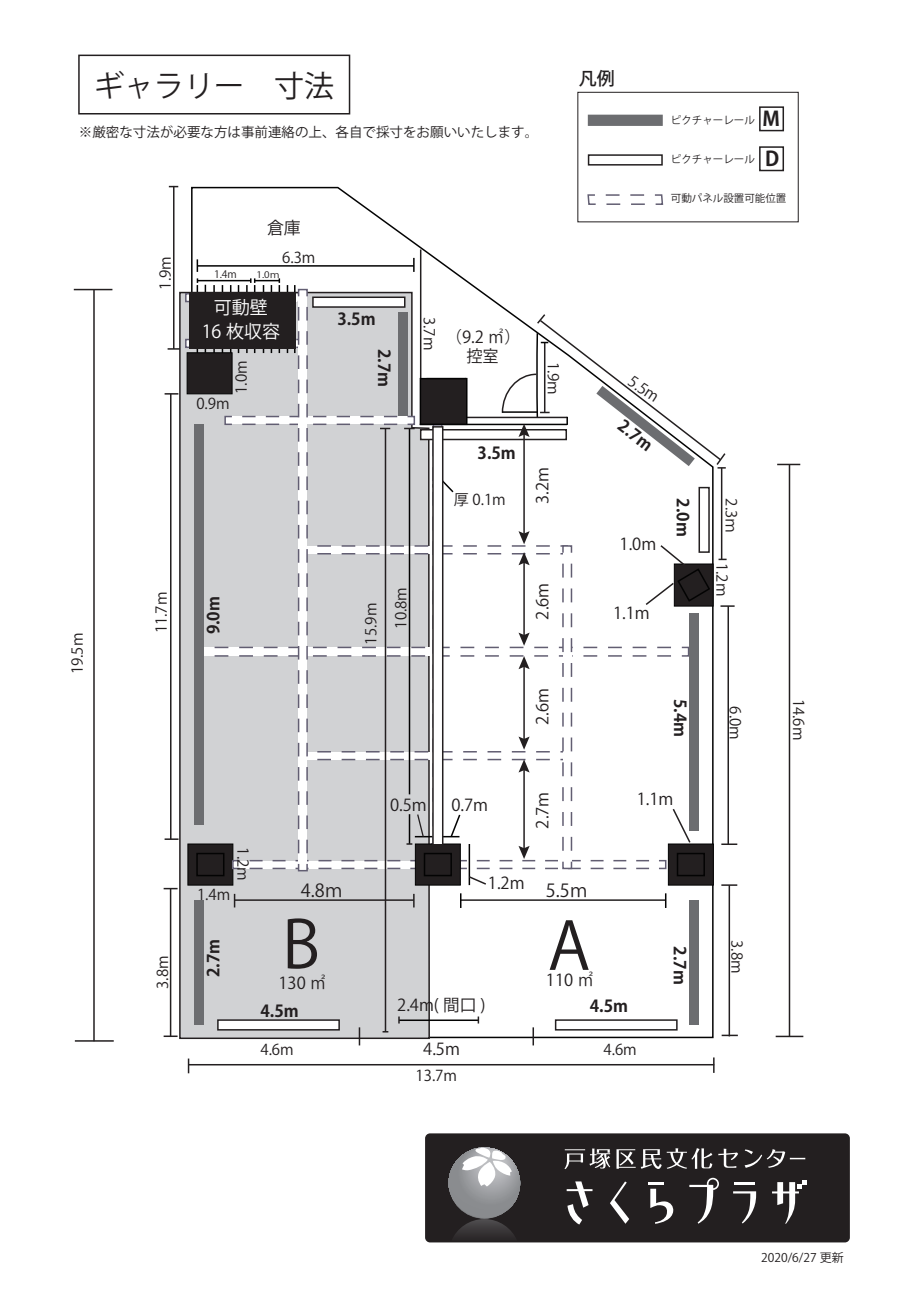
<style>
.page{position:relative;width:919px;height:1289px;background:#fff}
.page>*{position:absolute;margin:0;border:0;box-sizing:border-box;transform-origin:0 0}
.t1{font:65.1px "Koz Go Pr 6 N";color:#231f20}
.t2{font:30px "Koz Go Pr 6 N";color:#231f20}
.t3{font:700 19.95px/39.9px "Koz Go Pr 6 N";color:#231f20}
.t4{font:18px/24px "Koz Go Pr 6 N";color:#fff;text-align:center}
.t5{font:18px "Koz Go Pr 6 N";color:#231f20}
.t6{font:500 18px "Koz Go Pr 6 N";color:#231f20}
.t7{font:16.95px "Koz Go Pr 6 N";color:#231f20}
.t8{font:16.5px "Koz Go Pr 6 N";color:#231f20}
.t9{font:700 16.5px "Koz Go Pr 6 N";color:#231f20}
.t10{font:15px "Koz Go Pr 6 N";color:#231f20}
.t11{font:13.5px "Koz Go Pr 6 N";color:#231f20}
.t12{font:12px "Koz Go Pr 6 N";color:#231f20}
.t13{font:10.5px "Koz Go Pr 6 N";color:#231f20}
.t14{font:10.35px "Koz Go Pr 6 N";color:#231f20}
.t15{font:9px "Koz Go Pr 6 N";color:#231f20;scale:1.1 1}
</style>
<div class="page">
<svg style="left:191px;top:186px;width:524px;height:852px"></svg>
<svg style="left:178px;top:291px;width:252px;height:748px;background:#c8c9cb"></svg>
<hr style="left:294px;top:285px;width:1px;height:68px;background:#030303">
<hr style="left:287px;top:285px;width:1px;height:68px;background:#030303">
<hr style="left:278px;top:285px;width:2px;height:68px;background:#030303">
<hr style="left:271px;top:285px;width:1px;height:68px;background:#030303">
<hr style="left:263px;top:285px;width:1px;height:68px;background:#030303">
<hr style="left:254px;top:285px;width:1px;height:68px;background:#030303">
<hr style="left:246px;top:285px;width:1px;height:68px;background:#030303">
<hr style="left:238px;top:285px;width:1px;height:68px;background:#030303">
<hr style="left:230px;top:285px;width:1px;height:68px;background:#030303">
<hr style="left:222px;top:285px;width:1px;height:68px;background:#030303">
<hr style="left:213px;top:285px;width:2px;height:68px;background:#030303">
<hr style="left:205px;top:285px;width:1px;height:68px;background:#030303">
<hr style="left:196px;top:285px;width:2px;height:68px;background:#030303">
<div style="left:185px;top:339px;width:7px;height:9px;border:2px solid #625e72"></div>
<div style="left:185px;top:293px;width:7px;height:9px;border:2px solid #625e72"></div>
<div style="left:298px;top:289px;width:10px;height:7px;border:2px solid #625e72"></div>
<hr style="left:420px;top:249px;width:1px;height:129px;background:#231f20">
<div style="left:78px;top:55px;width:272px;height:59px;border:2px solid #231f20"></div>
<div style="left:425px;top:1133px;width:424px;height:109px;background:#231f20;border-radius:5px"></div>
<svg style="left:610px;top:1181px;width:19px;height:42px"></svg>
<svg style="left:566px;top:1181px;width:26px;height:43px"></svg>
<svg style="left:772px;top:1180px;width:35px;height:43px"></svg>
<svg style="left:689px;top:1177px;width:30px;height:46px"></svg>
<svg style="left:648px;top:1182px;width:25px;height:41px"></svg>
<svg style="left:733px;top:1191px;width:23px;height:32px"></svg>
<hr style="left:734px;top:1182px;width:20px;height:2px;background:#fff">
<svg style="left:564px;top:1148px;width:46px;height:21px"></svg>
<svg style="left:616px;top:1148px;width:96px;height:20px"></svg>
<svg style="left:718px;top:1148px;width:20px;height:19px"></svg>
<svg style="left:744px;top:1149px;width:61px;height:18px"></svg>
<svg style="left:448px;top:1147px;width:72px;height:91px"></svg>
<svg style="left:359px;top:1027px;width:1px;height:18px"></svg>
<svg style="left:532px;top:1027px;width:2px;height:18px"></svg>
<hr style="left:173px;top:186px;width:1px;height:163px;background:#231f20">
<svg style="left:167px;top:348px;width:13px;height:2px"></svg>
<hr style="left:197px;top:265px;width:217px;height:2px;background:#030303">
<svg style="left:413px;top:258px;width:1px;height:14px"></svg>
<svg style="left:196px;top:259px;width:2px;height:13px"></svg>
<hr style="left:188px;top:1063px;width:526px;height:2px;background:#231f20">
<svg style="left:188px;top:1058px;width:1px;height:15px"></svg>
<svg style="left:713px;top:1057px;width:1px;height:15px"></svg>
<hr style="left:385px;top:428px;width:1px;height:603px;background:#231f20">
<hr style="left:170px;top:394px;width:1px;height:445px;background:#231f20">
<svg style="left:164px;top:838px;width:14px;height:2px"></svg>
<svg style="left:164px;top:393px;width:14px;height:1px"></svg>
<hr style="left:170px;top:888px;width:1px;height:148px;background:#231f20">
<svg style="left:164px;top:887px;width:13px;height:2px"></svg>
<svg style="left:164px;top:1035px;width:13px;height:2px"></svg>
<hr style="left:197px;top:280px;width:54px;height:1px;background:#030303">
<svg style="left:250px;top:278px;width:30px;height:5px"></svg>
<hr style="left:399px;top:1019px;width:79px;height:1px;background:#030303">
<svg style="left:398px;top:1016px;width:2px;height:7px"></svg>
<svg style="left:477px;top:1016px;width:2px;height:7px"></svg>
<hr style="left:234px;top:899px;width:180px;height:1px;background:#231f20">
<hr style="left:460px;top:899px;width:205px;height:1px;background:#231f20">
<svg style="left:234px;top:893px;width:1px;height:14px"></svg>
<svg style="left:413px;top:893px;width:1px;height:14px"></svg>
<svg style="left:460px;top:893px;width:1px;height:15px"></svg>
<svg style="left:665px;top:893px;width:1px;height:15px"></svg>
<hr style="left:728px;top:885px;width:2px;height:151px;background:#231f20">
<svg style="left:721px;top:1034px;width:16px;height:2px"></svg>
<hr style="left:93px;top:289px;width:2px;height:752px;background:#231f20">
<hr style="left:74px;top:289px;width:38px;height:1px;background:#231f20">
<hr style="left:75px;top:1040px;width:39px;height:1px;background:#231f20">
<hr style="left:788px;top:464px;width:2px;height:572px;background:#231f20">
<hr style="left:777px;top:463px;width:23px;height:2px;background:#231f20">
<hr style="left:775px;top:1035px;width:28px;height:2px;background:#231f20">
<div style="left:587px;top:115px;width:75px;height:11px;background:#6c6d70;border:2px solid #6c6d70"></div>
<div style="left:587px;top:154px;width:75px;height:11px;background:#fff;border:2px solid #231f20"></div>
<div style="left:555px;top:1019px;width:122px;height:11px;background:#fff;border:2px solid #231f20"></div>
<div style="left:217px;top:1019px;width:123px;height:11px;background:#fff;border:2px solid #231f20"></div>
<svg style="left:586px;top:193px;width:78px;height:13px"></svg>
<div style="left:577px;top:92px;width:221px;height:130px;border:1px solid #231f20"></div>
<div style="left:194px;top:900px;width:10px;height:124px;background:#6c6d70"></div>
<div style="left:688px;top:900px;width:10px;height:124px;background:#6c6d70"></div>
<svg style="left:186px;top:293px;width:551px;height:593px"></svg>
<div style="left:194px;top:424px;width:10px;height:400px;background:#6c6d70"></div>
<div style="left:759px;top:106px;width:25px;height:25px;border:2px solid #231f20"></div>
<div style="left:759px;top:146px;width:25px;height:25px;border:2px solid #231f20"></div>
<h2 class="t2" style="left:94px;top:70px;width:242px">ギャラリー　寸法</h2>
<p class="t11" style="left:79px;top:125px;width:461px">※厳密な寸法が必要な方は事前連絡の上、各自で採寸をお願いいたします。</p>
<p class="t10" style="left:69px;top:674px;width:43px;rotate:-90deg">19.5m</p>
<p class="t10" style="left:157px;top:289px;width:35px;rotate:-90deg">1.9m</p>
<p class="t7" style="left:267px;top:218px;width:35px">倉庫</p>
<p class="t10" style="left:282px;top:249px;width:35px">6.3m</p>
<p class="t14" style="left:214px;top:269px;width:24px">1.4m</p>
<p class="t15" style="left:257px;top:269px;width:23px">1.0ｍ</p>
<p class="t4" style="left:202px;top:296px;width:80px">可動壁<br>16 枚収容</p>
<p class="t10" style="left:233px;top:394px;width:35px;rotate:-90deg">1.0m</p>
<p class="t10" style="left:196px;top:395px;width:35px">0.9m</p>
<p class="t9" style="left:337px;top:309px;width:40px">3.5m</p>
<p class="t9" style="left:393px;top:349px;width:40px;rotate:90deg">2.7m</p>
<p class="t10" style="left:437px;top:317px;width:35px;rotate:90deg">3.7m</p>
<p class="t8" style="left:445px;top:328px;width:77px">（9.2 ㎡）</p>
<p class="t8" style="left:434px;top:346px;width:66px;rotate:1deg">　　控室</p>
<p class="t10" style="left:561px;top:361px;width:35px;rotate:90deg">1.9m</p>
<p class="t9" style="left:477px;top:444px;width:40px">3.5m</p>
<p class="t10" style="left:453px;top:491px;width:54px">厚 0.1m</p>
<p class="t8" style="left:533px;top:504px;width:38px;rotate:-90deg">3.2m</p>
<p class="t10" style="left:153px;top:633px;width:43px;rotate:-90deg">11.7m</p>
<p class="t10" style="left:392px;top:628px;width:43px;rotate:-90deg">10.8m</p>
<p class="t9" style="left:204px;top:634px;width:40px;rotate:-90deg">9.0m</p>
<p class="t10" style="left:362px;top:644px;width:43px;rotate:-90deg">15.9m</p>
<p class="t8" style="left:533px;top:619px;width:38px;rotate:-90deg">2.6m</p>
<p class="t8" style="left:533px;top:725px;width:38px;rotate:-90deg">2.6m</p>
<p class="t6" style="left:578px;top:68px;width:37px">凡例</p>
<h3 class="t3" style="left:762px;top:100px;width:19px">M<br>D</h3>
<p class="t13" style="left:670px;top:114px;width:85px">ピクチャーレール</p>
<p class="t13" style="left:670px;top:153px;width:85px">ピクチャーレール</p>
<p class="t13" style="left:670px;top:192px;width:117px">可動パネル設置可能位置</p>
<p class="t10" style="left:634px;top:372px;width:35px;rotate:33deg">5.5m</p>
<p class="t9" style="left:625px;top:416px;width:40px;rotate:37deg">2.7m</p>
<p class="t8" style="left:619px;top:534px;width:38px">1.0m</p>
<p class="t9" style="left:692px;top:498px;width:40px;rotate:90deg">2.0m</p>
<p class="t8" style="left:613px;top:604px;width:38px">1.1m</p>
<p class="t10" style="left:739px;top:498px;width:36px;rotate:90deg">2.3ｍ</p>
<p class="t10" style="left:730px;top:562px;width:35px;rotate:90deg">1.2m</p>
<p class="t9" style="left:689px;top:698px;width:40px;rotate:90deg">5.4m</p>
<p class="t10" style="left:743px;top:706px;width:35px;rotate:90deg">6.0m</p>
<p class="t10" style="left:806px;top:698px;width:43px;rotate:90deg">14.6m</p>
<p class="t8" style="left:390px;top:795px;width:38px">0.5m</p>
<p class="t8" style="left:451px;top:795px;width:38px">0.7m</p>
<p class="t8" style="left:533px;top:828px;width:38px;rotate:-90deg">2.7m</p>
<p class="t8" style="left:636px;top:789px;width:38px">1.1m</p>
<p class="t10" style="left:154px;top:988px;width:35px;rotate:-90deg">3.8m</p>
<p class="t10" style="left:197px;top:886px;width:35px">1.4m</p>
<p class="t10" style="left:251px;top:847px;width:35px;rotate:90deg">1.2m</p>
<p class="t9" style="left:204px;top:977px;width:40px;rotate:-90deg">2.7m</p>
<p class="t8" style="left:488px;top:873px;width:38px">1.2m</p>
<p class="t5" style="left:301px;top:880px;width:43px">4.8ｍ</p>
<p class="t5" style="left:546px;top:880px;width:43px">5.5ｍ</p>
<h1 class="t1" style="left:282px;top:907px;width:39px">B</h1>
<h1 class="t1" style="left:547px;top:909px;width:44px">A</h1>
<p class="t8" style="left:278px;top:973px;width:49px">130 ㎡</p>
<p class="t8" style="left:546px;top:971px;width:49px">110 ㎡</p>
<p class="t9" style="left:260px;top:1001px;width:40px">4.5m</p>
<p class="t8" style="left:397px;top:995px;width:90px">2.4m( 間口 )</p>
<p class="t9" style="left:589px;top:997px;width:40px">4.5m</p>
<p class="t8" style="left:423px;top:1039px;width:38px">4.5m</p>
<p class="t10" style="left:260px;top:1040px;width:35px">4.6m</p>
<p class="t10" style="left:603px;top:1040px;width:35px">4.6m</p>
<p class="t10" style="left:415px;top:1066px;width:43px">13.7m</p>
<p class="t9" style="left:689px;top:946px;width:40px;rotate:90deg">2.7m</p>
<p class="t10" style="left:745px;top:940px;width:35px;rotate:90deg">3.8m</p>
<p class="t12" style="left:761px;top:1250px;width:84px">2020/6/27 更新</p>
</div>
